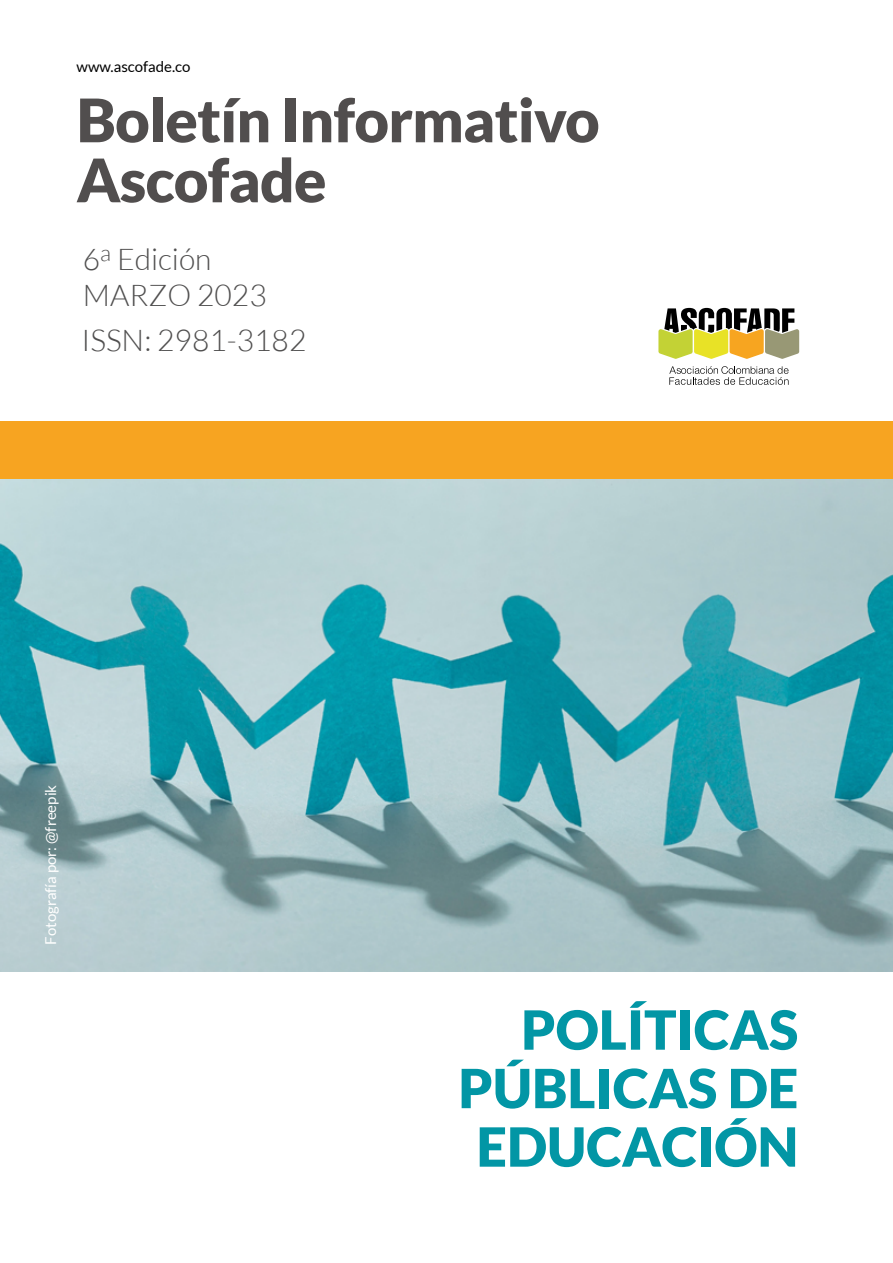
<style>
.page{position:relative;width:893px;height:1263px;background:#fff}
.page>*{position:absolute;margin:0;border:0;box-sizing:border-box;transform-origin:0 0}
.t1{font:900 60px/60px "Lato";letter-spacing:-.015em;color:#514e4e}
.t2{font:900 60px/60px "Lato";letter-spacing:-.02em;color:#4f4e4e}
.t3{font:900 54px/58.5px "Lato";color:#0296a5;text-align:right}
.t4{font:300 30px/36px "Lato";color:#504f4f}
.t5{font:300 30px/36px "Lato";color:#4f4e4e}
.t6{font:15px "Lato";color:#fff}
.t7{font:15px "Lato";color:#000}
</style>
<div class="page">
<img style="left:0;top:479px;width:893px;height:493px">
<div style="left:0;top:421px;width:893px;height:57px;background:#f7a421"></div>
<svg style="left:669px;top:366px;width:120px;height:19px"></svg>
<svg style="left:658px;top:308px;width:141px;height:51px"></svg>
<p class="t7" style="left:77px;top:58px;width:116px">www.ascofade.co</p>
<h1 class="t1" style="left:77px;top:89px;width:525px">Boletín Informativo<br>Ascofade</h1>
<h1 class="t2" style="left:85px;top:96px;width:153px">Bolet<br>Ascof</h1>
<p class="t5" style="left:85px;top:241px;width:168px">1<sup>a<br></sup>JUNIO 2021</p>
<p class="t4" style="left:83px;top:241px;width:185px">6<sup>a</sup> Edición<br>MARZO 2023</p>
<p class="t4" style="left:81px;top:322px;width:227px">ISSN: 2981-3182</p>
<p class="t6" style="left:42px;top:945px;width:161px;rotate:-90deg">Fotografía por: @freepik</p>
<h2 class="t3" style="left:458px;top:999px;width:341px">POLÍTICAS<br>PÚBLICAS DE<br>EDUCACIÓN</h2>
</div>
